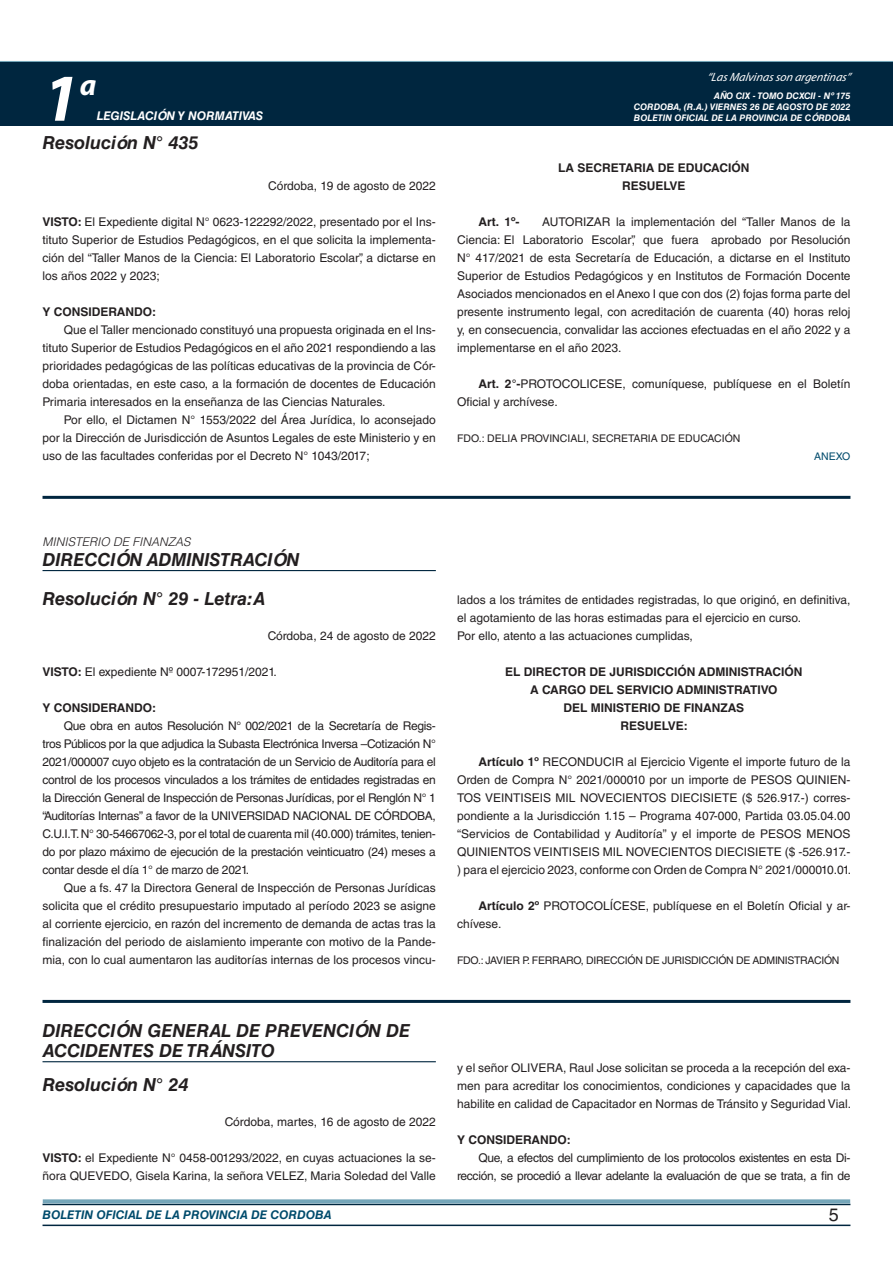
<style>
.page{position:relative;width:893px;height:1263px;background:#fff}
.page>*{position:absolute;margin:0;border:0;box-sizing:border-box;transform-origin:0 0}
.t1{font:italic 700 67.5px "Myriad Pro";color:#fff}
.t2{font:italic 700 30px "Myriad Pro";color:#fff}
.NOMBRE_DE_MINISTERIO{font:italic 700 18px/19.5px "Helvetica LT Std";color:#231f20}
.t3{font:18px "Helvetica LT Std";color:#231f20}
.TEXTO_BASE{font:12px/18px "Helvetica LT Std";color:#231f20;text-align:justify}
.RESUELVE{font:700 12px "Helvetica LT Std";color:#231f20}
.TEXTO_BASE-2{font:12px/18px "Helvetica LT Std";letter-spacing:-.025em;color:#231f20;text-align:right}
.FECHA{font:12px "Helvetica LT Std";color:#231f20}
.TEXTO_BASE-3{font:700 12px "Helvetica LT Std";color:#231f20}
.t4{font:italic 700 12px "Helvetica LT Std";color:#004b6c}
.t5{font:italic 12px "Myriad Pro";color:#fff}
.t6{font:italic 700 12px "Helvetica LT Std";color:#fff}
.TITULO_light{font:italic 300 12px "Helvetica LT Std";color:#231f20}
.FIRMA{font:10.5px "Helvetica LT Std";letter-spacing:-.025em;color:#231f20}
.FIRMA-2{font:10.5px "Helvetica LT Std";color:#231f20}
.ANEXO{font:10.5px "Helvetica LT Std";color:#004b6c}
.t7{font:italic 700 9px/10.8px "Helvetica LT Std";color:#fff;text-align:justify}
.s1{font-weight:700}
</style>
<div class="page">
<div style="left:0;top:61px;width:893px;height:6px;background:#73a5b8"></div>
<div style="left:0;top:62px;width:893px;height:64px;background:#00263f"></div>
<hr style="left:43px;top:1224px;width:807px;height:2px;background:#00263f">
<div style="left:42px;top:1198px;width:809px;height:8px;background:#fff;opacity:.75"></div>
<hr style="left:43px;top:496px;width:807px;height:3px;background:#00263f">
<hr style="left:43px;top:570px;width:393px;height:1px;background:#00263f">
<hr style="left:43px;top:1000px;width:807px;height:3px;background:#00263f">
<hr style="left:43px;top:1061px;width:393px;height:1px;background:#00263f">
<h1 class="t1" style="left:43px;top:54px;width:38px">1</h1>
<h2 class="t2" style="left:80px;top:66px;width:18px">a</h2>
<p class="t6" style="left:97px;top:109px;width:168px">LEGISLACIÓN Y NORMATIVAS</p>
<p class="NOMBRE_DE_MINISTERIO" style="left:43px;top:132px;width:157px">Resolución N° 435</p>
<p class="FECHA" style="left:268px;top:179px;width:169px">Córdoba, 19 de agosto de 2022</p>
<p class="TEXTO_BASE" style="left:43px;top:213px;width:395px"><span class="s1">VISTO:</span> El Expediente digital N° 0623-122292/2022, presentado por el Ins&shy;tituto Superior de Estudios Pedagógicos, en el que solicita la implementa&shy;ción del “Taller Manos de la Ciencia: El Laboratorio Escolar”, a dictarse en los años 2022 y 2023;</p>
<p class="TEXTO_BASE-3" style="left:43px;top:304px;width:115px">Y CONSIDERANDO:</p>
<p class="TEXTO_BASE" style="left:43px;top:321px;width:395px;text-indent:21px">Que el Taller mencionado constituyó una propuesta originada en el Ins&shy;tituto Superior de Estudios Pedagógicos en el año 2021 respondiendo a las prioridades pedagógicas de las políticas educativas de la provincia de Cór&shy;doba orientadas, en este caso, a la formación de docentes de Educación Primaria interesados en la enseñanza de las Ciencias Naturales.</p>
<p class="TEXTO_BASE" style="left:43px;top:411px;width:395px;text-indent:21px">Por ello, el Dictamen N° 1553/2022 del Área Jurídica, lo aconsejado por la Dirección de Jurisdicción de Asuntos Legales de este Ministerio y en uso de las facultades conferidas por el Decreto N° 1043/2017;</p>
<p class="t5" style="left:707px;top:70px;width:145px">“LasMalvinasson argentinas”</p>
<p class="t7" style="left:634px;top:91px;width:218px;text-indent:80px">AÑO CIX - TOMO DCXCII - Nº 175<br>CORDOBA, (R.A.) VIERNES 26 DE AGOSTO DE 2022<br>BOLETIN OFICIAL DE LA PROVINCIA DE CÓRDOBA</p>
<p class="RESUELVE" style="left:558px;top:160px;width:193px">LA SECRETARIA DE EDUCACIÓN</p>
<p class="RESUELVE" style="left:622px;top:178px;width:65px">RESUELVE</p>
<p class="TEXTO_BASE" style="left:457px;top:213px;width:395px;text-indent:85px">AUTORIZAR la implementación del “Taller Manos de la Ciencia: El Laboratorio Escolar”, que fuera aprobado por Resolución N° 417/2021 de esta Secretaría de Educación, a dictarse en el Instituto Superior de Estudios Pedagógicos y en Institutos de Formación Docente Asociados mencionados en el Anexo I que con dos (2) fojas forma parte del presente instrumento legal, con acreditación de cuarenta (40) horas reloj y, en consecuencia, convalidar las acciones efectuadas en el año 2022 y a implementarse en el año 2023.</p>
<p class="TEXTO_BASE" style="left:457px;top:375px;width:395px;text-indent:21px"><span class="s1">Art. 2°-</span>PROTOCOLICESE, comuníquese, publíquese en el Boletín<br>Oficial y archívese.</p>
<p class="FIRMA-2" style="left:457px;top:432px;width:285px">FDO.: DELIA PROVINCIALI, SECRETARIA DE EDUCACIÓN</p>
<p class="ANEXO" style="left:814px;top:450px;width:38px">ANEXO</p>
<p class="TEXTO_BASE-3" style="left:478px;top:214px;width:43px">Art. 1º-</p>
<p class="TITULO_light" style="left:43px;top:534px;width:150px">MINISTERIO DE FINANZAS</p>
<p class="NOMBRE_DE_MINISTERIO" style="left:43px;top:549px;width:259px">DIRECCIÓN ADMINISTRACIÓN</p>
<p class="NOMBRE_DE_MINISTERIO" style="left:43px;top:589px;width:224px">Resolución N° 29 - Letra:A</p>
<p class="FECHA" style="left:268px;top:629px;width:170px">Córdoba, 24 de agosto de 2022</p>
<p class="TEXTO_BASE" style="left:43px;top:663px;width:236px"><span class="s1">VISTO:</span> El expediente Nº 0007-172951/2021.</p>
<p class="TEXTO_BASE-3" style="left:43px;top:700px;width:115px">Y CONSIDERANDO:</p>
<p class="TEXTO_BASE" style="left:43px;top:717px;width:395px;text-indent:21px">Que obra en autos Resolución N° 002/2021 de la Secretaría de Regis&shy;tros Públicos por la que adjudica la Subasta Electrónica Inversa –Cotización N° 2021/000007 cuyo objeto es la contratación de un Servicio de Auditoría para el control de los procesos vinculados a los trámites de entidades registradas en la Dirección General de Inspección de Personas Jurídicas, por el Renglón N° 1 “Auditorías Internas” a favor de la UNIVERSIDAD NACIONAL DE CÓRDOBA, C.U.I.T. N° 30-54667062-3, por el total de cuarenta mil (40.000) trámites, tenien&shy;do por plazo máximo de ejecución de la prestación veinticuatro (24) meses a contar desde el día 1° de marzo de 2021.</p>
<p class="TEXTO_BASE" style="left:43px;top:879px;width:395px;text-indent:21px">Que a fs. 47 la Directora General de Inspección de Personas Jurídicas solicita que el crédito presupuestario imputado al período 2023 se asigne al corriente ejercicio, en razón del incremento de demanda de actas tras la finalización del periodo de aislamiento imperante con motivo de la Pande&shy;mia, con lo cual aumentaron las auditorías internas de los procesos vincu-</p>
<p class="NOMBRE_DE_MINISTERIO" style="left:43px;top:1021px;width:369px">DIRECCIÓN GENERAL DE PREVENCIÓN DE<br>ACCIDENTES DE TRÁNSITO</p>
<p class="NOMBRE_DE_MINISTERIO" style="left:43px;top:1075px;width:147px">Resolución N° 24</p>
<p class="FECHA" style="left:225px;top:1115px;width:213px">Córdoba, martes, 16 de agosto de 2022</p>
<p class="TEXTO_BASE" style="left:43px;top:1149px;width:395px"><span class="s1">VISTO:</span> el Expediente N° 0458-001293/2022, en cuyas actuaciones la se&shy;ñora QUEVEDO, Gisela Karina, la señora VELEZ, Maria Soledad del Valle</p>
<p class="TEXTO_BASE" style="left:457px;top:591px;width:395px">lados a los trámites de entidades registradas, lo que originó, en definitiva, el agotamiento de las horas estimadas para el ejercicio en curso.</p>
<p class="TEXTO_BASE" style="left:457px;top:627px;width:237px">Por ello, atento a las actuaciones cumplidas,</p>
<p class="RESUELVE" style="left:505px;top:664px;width:299px">EL DIRECTOR DE JURISDICCIÓN ADMINISTRACIÓN</p>
<p class="RESUELVE" style="left:530px;top:682px;width:249px">A CARGO DEL SERVICIO ADMINISTRATIVO</p>
<p class="RESUELVE" style="left:563px;top:700px;width:182px">DEL MINISTERIO DE FINANZAS</p>
<p class="RESUELVE" style="left:620px;top:718px;width:69px">RESUELVE:</p>
<p class="TEXTO_BASE" style="left:457px;top:753px;width:396px;text-indent:21px"><span class="s1">Artículo 1º</span> RECONDUCIR al Ejercicio Vigente el importe futuro de la Orden de Compra N° 2021/000010 por un importe de PESOS QUINIEN-TOS VEINTISEIS MIL NOVECIENTOS DIECISIETE ($ 526.917.-) corres&shy;pondiente a la Jurisdicción 1.15 – Programa 407-000, Partida 03.05.04.00 “Servicios de Contabilidad y Auditoría” y el importe de PESOS MENOS QUINIENTOS VEINTISEIS MIL NOVECIENTOS DIECISIETE ($ -526.917.- ) para el ejercicio 2023, conforme con Orden de Compra N° 2021/000010.01.</p>
<p class="TEXTO_BASE" style="left:457px;top:897px;width:395px;text-indent:21px"><span class="s1">Artículo 2º</span> PROTOCOLÍCESE, publíquese en el Boletín Oficial y ar&shy;chívese.</p>
<p class="FIRMA" style="left:457px;top:954px;width:384px">FDO.: JAVIER P. FERRARO, DIRECCIÓN DE JURISDICCIÓN DE ADMINISTRACIÓN</p>
<p class="TEXTO_BASE" style="left:457px;top:1059px;width:396px">y el señor OLIVERA, Raul Jose solicitan se proceda a la recepción del exa&shy;men para acreditar los conocimientos, condiciones y capacidades que la habilite en calidad de Capacitador en Normas de Tránsito y Seguridad Vial.</p>
<p class="TEXTO_BASE-3" style="left:457px;top:1132px;width:115px">Y CONSIDERANDO:</p>
<p class="TEXTO_BASE-2" style="left:457px;top:1149px;width:395px">Que, a efectos del cumplimiento de los protocolos existentes en esta Di&shy;rección, se procedió a llevar adelante la evaluación de que se trata, a fin de</p>
<p class="t4" style="left:43px;top:1208px;width:290px">BOLETIN OFICIAL DE LA PROVINCIA DE CORDOBA</p>
<h3 class="t3" style="left:829px;top:1204px;width:12px">5</h3>
</div>
